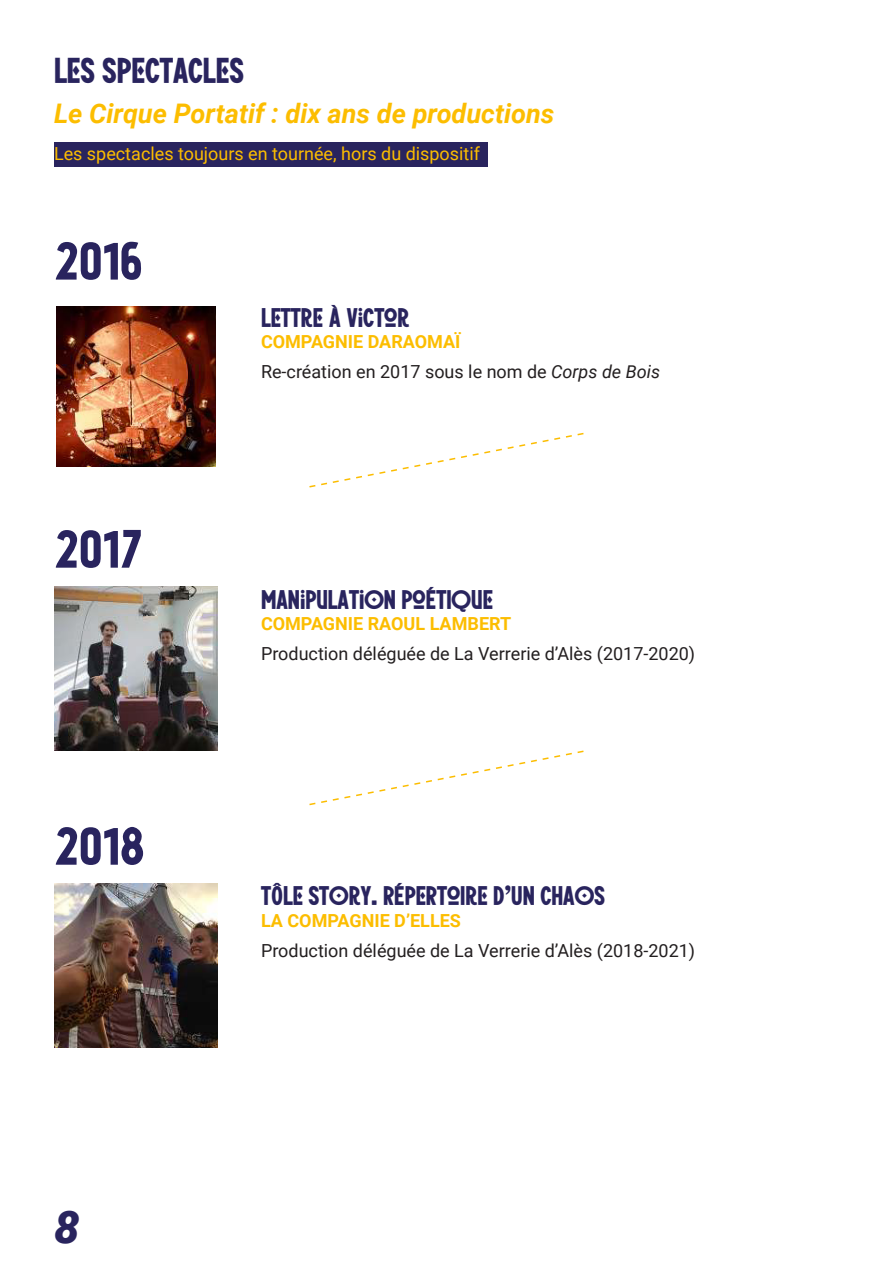
<style>
.page{position:relative;width:893px;height:1263px;background:#fff}
.page>*{position:absolute;margin:0;border:0;box-sizing:border-box;transform-origin:0 0}
.t1{font:54px "Verrerie V3";color:#29245e}
.t2{font:italic 900 45px "Roboto";color:#29245e}
.t3{font:36px "Verrerie V3";color:#29245e}
.t4{font:27px "Verrerie V3";color:#29245e}
.t5{font:italic 700 27px "Roboto";color:#fcbd00}
.t6{font:18px/30px "Roboto";color:#231f20}
.t7{font:18px "Roboto";color:#fcbd00}
.t8{font:700 18px "Roboto";color:#fcbd00}
.s1{font-weight:700;color:#fcbd00}
.s2{font-style:italic}
</style>
<div class="page">
<div style="left:54px;top:142px;width:434px;height:24px;background:#29245e"></div>
<svg style="left:309px;top:432px;width:275px;height:56px"></svg>
<img style="left:56px;top:307px;width:160px;height:159px">
<img style="left:54px;top:587px;width:164px;height:163px">
<svg style="left:309px;top:750px;width:275px;height:56px"></svg>
<img style="left:54px;top:883px;width:164px;height:164px">
<h3 class="t3" style="left:54px;top:51px;width:191px">LES SPECTACLES</h3>
<h3 class="t5" style="left:54px;top:98px;width:502px">Le Cirque Portatif : dix ans de productions</h3>
<p class="t7" style="left:54px;top:143px;width:428px">Les spectacles toujours en tournée, hors du dispositif</p>
<h1 class="t1" style="left:54px;top:232px;width:90px">2016</h1>
<h1 class="t1" style="left:54px;top:520px;width:90px">2017</h1>
<h1 class="t1" style="left:54px;top:817px;width:92px">2018</h1>
<h2 class="t2" style="left:54px;top:1201px;width:27px">8</h2>
<h3 class="t4" style="left:261px;top:303px;width:150px">LETTRE À ViCTOR</h3>
<p class="t6" style="left:261px;top:327px;width:401px"><span class="s1">COMPAGNIE DARAOMAÏ<br></span>Re-création en 2017 sous le nom de <span class="s2">Corps de Bois</span></p>
<h3 class="t4" style="left:261px;top:585px;width:233px">MANiPULATiON POÉTIQUE</h3>
<p class="t8" style="left:261px;top:614px;width:252px">COMPAGNIE RAOUL LAMBERT</p>
<p class="t6" style="left:261px;top:639px;width:436px">Production déléguée de La Verrerie d’Alès (2017-2020)</p>
<h3 class="t4" style="left:261px;top:881px;width:346px">TÔLE STORY. RÉPERTOIRE D’UN CHAOS</h3>
<p class="t8" style="left:261px;top:910px;width:201px">LA COMPAGNIE D’ELLES</p>
<p class="t6" style="left:261px;top:936px;width:436px">Production déléguée de La Verrerie d’Alès (2018-2021)</p>
</div>
